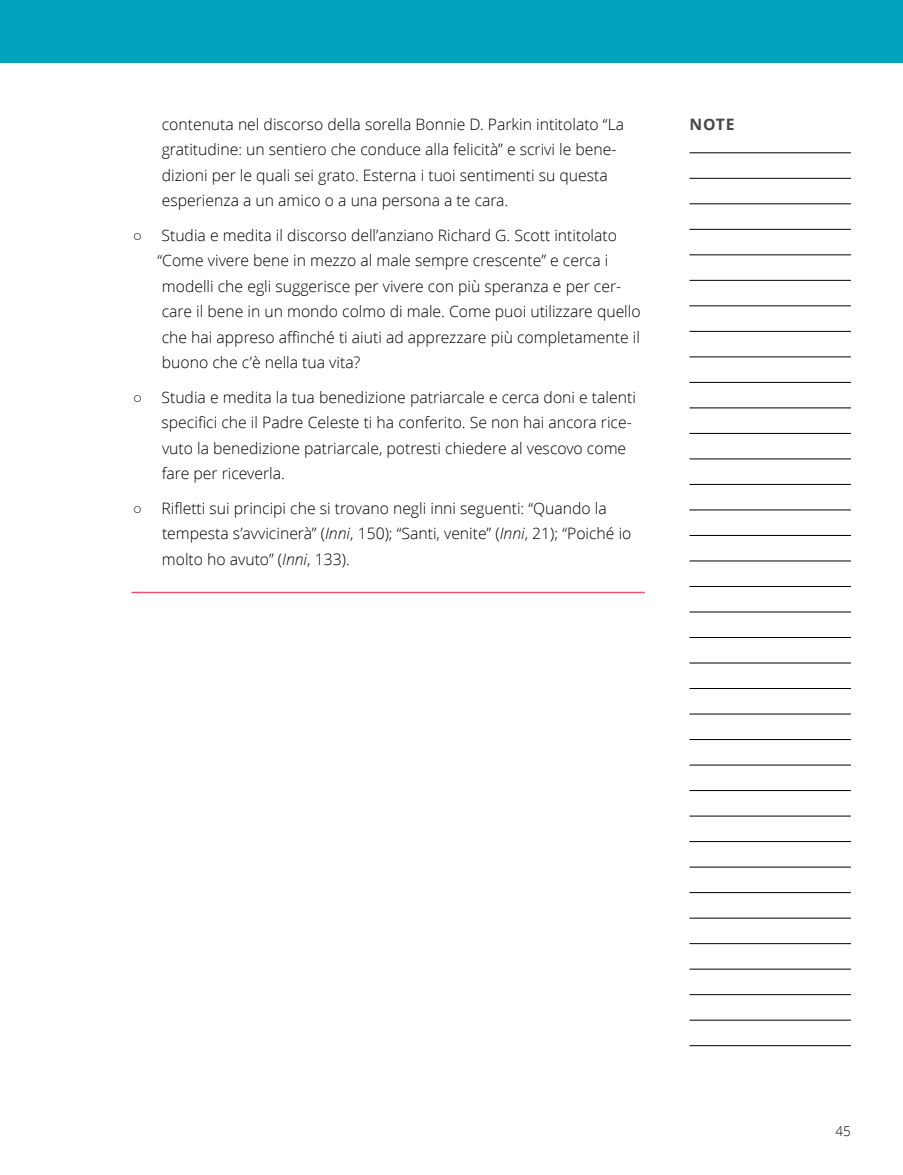
<style>
.page{position:relative;width:903px;height:1175px;background:#fff}
.page>*{position:absolute;margin:0;border:0;box-sizing:border-box;transform-origin:0 0}
.p2_aside_info_bullet{font:300 15.75px/25.5px "Zoramlds Lat";color:#000}
.t1{font:700 15.75px "Zoramlds Lat";color:#474747}
.t2{font:300 13.5px "Zoramlds Lat";color:#000}
.s1{font-style:italic}
</style>
<div class="page">
<hr style="left:689px;top:152px;width:162px;height:1px;background:#000">
<hr style="left:689px;top:178px;width:162px;height:1px;background:#000">
<hr style="left:689px;top:203px;width:162px;height:1px;background:#000">
<hr style="left:689px;top:229px;width:162px;height:1px;background:#000">
<hr style="left:689px;top:254px;width:162px;height:1px;background:#000">
<hr style="left:689px;top:280px;width:162px;height:1px;background:#000">
<hr style="left:689px;top:305px;width:162px;height:1px;background:#000">
<hr style="left:689px;top:331px;width:162px;height:1px;background:#000">
<hr style="left:689px;top:356px;width:162px;height:1px;background:#000">
<hr style="left:689px;top:382px;width:162px;height:1px;background:#000">
<hr style="left:689px;top:407px;width:162px;height:1px;background:#000">
<hr style="left:689px;top:433px;width:162px;height:1px;background:#000">
<hr style="left:689px;top:458px;width:162px;height:1px;background:#000">
<hr style="left:689px;top:484px;width:162px;height:1px;background:#000">
<hr style="left:689px;top:509px;width:162px;height:1px;background:#000">
<hr style="left:689px;top:535px;width:162px;height:1px;background:#000">
<hr style="left:689px;top:560px;width:162px;height:1px;background:#000">
<hr style="left:689px;top:586px;width:162px;height:1px;background:#000">
<hr style="left:689px;top:611px;width:162px;height:1px;background:#000">
<hr style="left:689px;top:637px;width:162px;height:1px;background:#000">
<hr style="left:689px;top:662px;width:162px;height:1px;background:#000">
<hr style="left:689px;top:688px;width:162px;height:1px;background:#000">
<hr style="left:689px;top:713px;width:162px;height:1px;background:#000">
<hr style="left:689px;top:739px;width:162px;height:1px;background:#000">
<hr style="left:689px;top:764px;width:162px;height:1px;background:#000">
<hr style="left:689px;top:790px;width:162px;height:1px;background:#000">
<hr style="left:689px;top:815px;width:162px;height:1px;background:#000">
<hr style="left:689px;top:841px;width:162px;height:1px;background:#000">
<hr style="left:689px;top:866px;width:162px;height:1px;background:#000">
<hr style="left:689px;top:892px;width:162px;height:1px;background:#000">
<hr style="left:689px;top:917px;width:162px;height:1px;background:#000">
<hr style="left:689px;top:943px;width:162px;height:1px;background:#000">
<hr style="left:689px;top:968px;width:162px;height:1px;background:#000">
<hr style="left:689px;top:994px;width:162px;height:1px;background:#000">
<hr style="left:689px;top:1019px;width:162px;height:1px;background:#000">
<hr style="left:689px;top:1045px;width:162px;height:1px;background:#000">
<div style="left:0;top:0;width:903px;height:63px;background:#00a4be"></div>
<hr style="left:131px;top:592px;width:514px;height:1px;background:#ed546f">
<p class="p2_aside_info_bullet" style="left:162px;top:111px;width:464px">contenuta nel discorso della sorella Bonnie D. Parkin intitolato “La</p>
<p class="t1" style="left:689px;top:112px;width:47px">NOTE</p>
<p class="p2_aside_info_bullet" style="left:162px;top:137px;width:456px">gratitudine: un sentiero che conduce alla felicità” e scrivi le bene&shy;dizioni per le quali sei grato. Esterna i tuoi sentimenti su questa esperienza a un amico o a una persona a te cara.</p>
<p class="p2_aside_info_bullet" style="left:157px;top:222px;width:484px;text-indent:-25px">○ Studia e medita il discorso dell’anziano Richard G. Scott intitolato “Come vivere bene in mezzo al male sempre crescente” e cerca i modelli che egli suggerisce per vivere con più speranza e per cer&shy;care il bene in un mondo colmo di male. Come puoi utilizzare quello che hai appreso affinché ti aiuti ad apprezzare più completamente il buono che c’è nella tua vita?</p>
<p class="p2_aside_info_bullet" style="left:162px;top:384px;width:476px;text-indent:-29px">○ Studia e medita la tua benedizione patriarcale e cerca doni e talenti specifici che il Padre Celeste ti ha conferito. Se non hai ancora rice&shy;vuto la benedizione patriarcale, potresti chiedere al vescovo come fare per riceverla.</p>
<p class="p2_aside_info_bullet" style="left:162px;top:495px;width:471px;text-indent:-29px">○ Rifletti sui principi che si trovano negli inni seguenti: “Quando la tempesta s’avvicinerà” (<span class="s1">Inni</span>, 150); “Santi, venite” (<span class="s1">Inni</span>, 21); “Poiché io molto ho avuto” (<span class="s1">Inni</span>, 133).</p>
<p class="t2" style="left:835px;top:1121px;width:17px">45</p>
</div>
